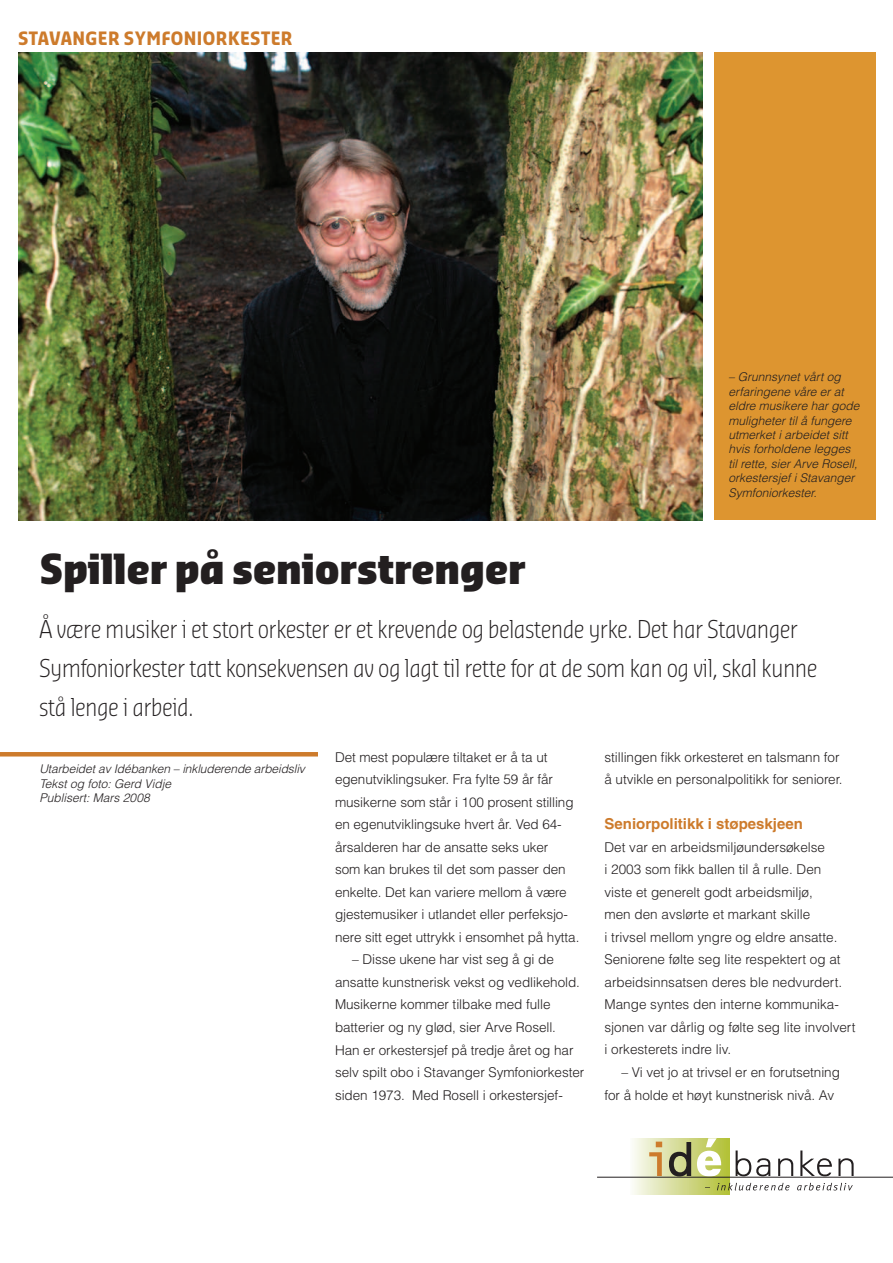
<style>
.page{position:relative;width:893px;height:1263px;background:#fff}
.page>*{position:absolute;margin:0;border:0;box-sizing:border-box;transform-origin:0 0}
.t1{font:900 40.5px "Sansa Con";color:#231f20}
.t2{font:300 24px/39px "Sansa Con";color:#231f20}
.t3{font:700 18px "Sansa Con";letter-spacing:.025em;color:#cd7b2c}
.t4{font:700 15px "Helvetica";color:#cd7b2c}
.t5{font:300 13.5px/22.5px "Helvetica";letter-spacing:-.005em;color:#231f20}
.t6{font:italic 300 12px/14.4px "Helvetica";color:#231f20}
</style>
<div class="page">
<img style="left:18px;top:52px;width:685px;height:468px">
<hr style="left:631px;top:1138px;width:1px;height:56px;background:#fcfcf9">
<hr style="left:632px;top:1138px;width:1px;height:56px;background:#fbfcf7">
<hr style="left:633px;top:1138px;width:1px;height:56px;background:#fafbf5">
<hr style="left:634px;top:1138px;width:1px;height:56px;background:#f9fbf2">
<hr style="left:635px;top:1138px;width:1px;height:56px;background:#f8f9f0">
<hr style="left:636px;top:1138px;width:1px;height:56px;background:#f7f9ed">
<hr style="left:637px;top:1138px;width:1px;height:56px;background:#f7f8ec">
<hr style="left:638px;top:1138px;width:1px;height:56px;background:#f6f8e9">
<hr style="left:639px;top:1138px;width:1px;height:56px;background:#f5f6e7">
<hr style="left:640px;top:1138px;width:1px;height:56px;background:#f4f6e5">
<hr style="left:641px;top:1138px;width:1px;height:56px;background:#f3f5e3">
<hr style="left:642px;top:1138px;width:1px;height:56px;background:#f2f5e0">
<hr style="left:643px;top:1138px;width:1px;height:56px;background:#f2f4de">
<hr style="left:644px;top:1138px;width:1px;height:56px;background:#f0f3dc">
<hr style="left:645px;top:1138px;width:1px;height:56px;background:#eff2d9">
<hr style="left:646px;top:1138px;width:1px;height:56px;background:#eff2d8">
<hr style="left:647px;top:1138px;width:1px;height:56px;background:#eef1d6">
<hr style="left:648px;top:1138px;width:1px;height:56px;background:#edf0d4">
<hr style="left:649px;top:1138px;width:1px;height:56px;background:#ecf0d2">
<hr style="left:650px;top:1138px;width:1px;height:56px;background:#ebefd0">
<hr style="left:651px;top:1138px;width:1px;height:56px;background:#eaeecd">
<hr style="left:652px;top:1138px;width:1px;height:56px;background:#e9edcc">
<hr style="left:653px;top:1138px;width:1px;height:56px;background:#e8edca">
<hr style="left:654px;top:1138px;width:1px;height:56px;background:#e7ecc8">
<hr style="left:655px;top:1138px;width:1px;height:56px;background:#e8ebc6">
<hr style="left:656px;top:1138px;width:1px;height:56px;background:#e7ebc3">
<hr style="left:657px;top:1138px;width:1px;height:56px;background:#e6eac2">
<hr style="left:658px;top:1138px;width:1px;height:56px;background:#e5eac0">
<hr style="left:659px;top:1138px;width:1px;height:56px;background:#e4e8be">
<hr style="left:660px;top:1138px;width:1px;height:56px;background:#e3e7bc">
<hr style="left:661px;top:1138px;width:1px;height:56px;background:#e2e7ba">
<hr style="left:662px;top:1138px;width:1px;height:56px;background:#e2e6b8">
<hr style="left:663px;top:1138px;width:1px;height:56px;background:#e2e6b6">
<hr style="left:664px;top:1138px;width:1px;height:56px;background:#e1e5b4">
<hr style="left:665px;top:1138px;width:1px;height:56px;background:#e1e5b2">
<hr style="left:666px;top:1138px;width:1px;height:56px;background:#e0e4b0">
<hr style="left:667px;top:1138px;width:1px;height:56px;background:#dfe3ad">
<hr style="left:668px;top:1138px;width:1px;height:56px;background:#dee2ac">
<hr style="left:669px;top:1138px;width:1px;height:56px;background:#dde2a9">
<hr style="left:670px;top:1138px;width:1px;height:56px;background:#dce1a8">
<hr style="left:671px;top:1138px;width:1px;height:56px;background:#dbe0a5">
<hr style="left:672px;top:1138px;width:1px;height:56px;background:#dbe0a3">
<hr style="left:673px;top:1138px;width:1px;height:56px;background:#dae0a3">
<hr style="left:674px;top:1138px;width:1px;height:56px;background:#d9dfa2">
<hr style="left:675px;top:1138px;width:1px;height:56px;background:#d8de9e">
<hr style="left:676px;top:1138px;width:1px;height:56px;background:#d7de9c">
<hr style="left:677px;top:1138px;width:1px;height:56px;background:#d7dd9b">
<hr style="left:678px;top:1138px;width:1px;height:56px;background:#d6dd99">
<hr style="left:679px;top:1138px;width:1px;height:56px;background:#d5db96">
<hr style="left:680px;top:1138px;width:1px;height:56px;background:#d4db94">
<hr style="left:681px;top:1138px;width:1px;height:56px;background:#d4db93">
<hr style="left:682px;top:1138px;width:1px;height:56px;background:#d3da91">
<hr style="left:683px;top:1138px;width:1px;height:56px;background:#d3d98f">
<hr style="left:684px;top:1138px;width:1px;height:56px;background:#d2d98c">
<hr style="left:685px;top:1138px;width:1px;height:56px;background:#d2d88a">
<hr style="left:686px;top:1138px;width:1px;height:56px;background:#d1d88b">
<hr style="left:687px;top:1138px;width:1px;height:56px;background:#d0d788">
<hr style="left:688px;top:1138px;width:1px;height:56px;background:#d0d787">
<hr style="left:689px;top:1138px;width:1px;height:56px;background:#cfd684">
<hr style="left:690px;top:1138px;width:1px;height:56px;background:#ced482">
<hr style="left:691px;top:1138px;width:1px;height:56px;background:#cdd480">
<hr style="left:692px;top:1138px;width:1px;height:56px;background:#cdd47f">
<hr style="left:693px;top:1138px;width:1px;height:56px;background:#ccd37d">
<hr style="left:694px;top:1138px;width:1px;height:56px;background:#cbd27b">
<hr style="left:695px;top:1138px;width:1px;height:56px;background:#cad279">
<hr style="left:696px;top:1138px;width:1px;height:56px;background:#c9d278">
<hr style="left:697px;top:1138px;width:1px;height:56px;background:#c9d175">
<hr style="left:698px;top:1138px;width:1px;height:56px;background:#c8d072">
<hr style="left:699px;top:1138px;width:1px;height:56px;background:#c8d070">
<hr style="left:700px;top:1138px;width:1px;height:56px;background:#c7d06e">
<hr style="left:701px;top:1138px;width:1px;height:56px;background:#c7cf6d">
<hr style="left:702px;top:1138px;width:1px;height:56px;background:#c6ce6a">
<hr style="left:703px;top:1138px;width:1px;height:56px;background:#c5ce69">
<hr style="left:704px;top:1138px;width:1px;height:56px;background:#c4ce67">
<hr style="left:705px;top:1138px;width:1px;height:56px;background:#c3cd65">
<hr style="left:706px;top:1138px;width:1px;height:56px;background:#c2cc62">
<hr style="left:707px;top:1138px;width:1px;height:56px;background:#c3cc61">
<hr style="left:708px;top:1138px;width:1px;height:56px;background:#c2cc5e">
<hr style="left:709px;top:1138px;width:1px;height:56px;background:#c1cb5b">
<hr style="left:710px;top:1138px;width:1px;height:56px;background:#c0ca5a">
<hr style="left:711px;top:1138px;width:1px;height:56px;background:#bfca57">
<hr style="left:712px;top:1138px;width:1px;height:56px;background:#beca56">
<hr style="left:713px;top:1138px;width:1px;height:56px;background:#bec953">
<hr style="left:714px;top:1138px;width:1px;height:56px;background:#bdc851">
<hr style="left:715px;top:1138px;width:1px;height:56px;background:#bcc84f">
<hr style="left:716px;top:1138px;width:1px;height:56px;background:#bbc84d">
<hr style="left:717px;top:1138px;width:1px;height:56px;background:#bac74b">
<hr style="left:718px;top:1138px;width:1px;height:56px;background:#bac649">
<hr style="left:719px;top:1138px;width:1px;height:56px;background:#b9c647">
<hr style="left:720px;top:1138px;width:1px;height:56px;background:#b8c546">
<hr style="left:721px;top:1138px;width:1px;height:56px;background:#b8c544">
<hr style="left:722px;top:1138px;width:1px;height:56px;background:#b7c442">
<hr style="left:723px;top:1138px;width:1px;height:56px;background:#b6c441">
<hr style="left:724px;top:1138px;width:1px;height:56px;background:#b5c43d">
<hr style="left:725px;top:1138px;width:1px;height:56px;background:#b5c43c">
<hr style="left:726px;top:1138px;width:1px;height:56px;background:#b5c33a">
<hr style="left:727px;top:1138px;width:1px;height:56px;background:#b4c239">
<hr style="left:728px;top:1138px;width:1px;height:56px;background:#b3c237">
<hr style="left:729px;top:1138px;width:1px;height:56px;background:#b3c236">
<svg style="left:649px;top:1141px;width:13px;height:34px"></svg>
<svg style="left:669px;top:1142px;width:22px;height:34px"></svg>
<svg style="left:697px;top:1138px;width:24px;height:38px"></svg>
<svg style="left:735px;top:1150px;width:35px;height:26px"></svg>
<svg style="left:778px;top:1158px;width:15px;height:17px"></svg>
<svg style="left:800px;top:1150px;width:32px;height:26px"></svg>
<svg style="left:838px;top:1158px;width:15px;height:17px"></svg>
<svg style="left:717px;top:1182px;width:72px;height:8px"></svg>
<svg style="left:797px;top:1182px;width:56px;height:8px"></svg>
<hr style="left:597px;top:1176px;width:296px;height:1px;background:#231f20">
<div style="left:715px;top:52px;width:161px;height:468px;background:#dd9530"></div>
<hr style="left:0;top:752px;width:318px;height:4px;background:#cd7b2c">
<h3 class="t3" style="left:18px;top:27px;width:276px">STAVANGER SYMFONIORKESTER</h3>
<p class="t6" style="left:728px;top:370px;width:132px">– Grunnsynet vårt og erfaringene våre er at eldre musikere har gode muligheter til å fungere utmerket i arbeidet sitt hvis forholdene legges til rette, sier Arve Rosell, orkestersjef i Stavanger<br>Symfoniorkester.</p>
<h1 class="t1" style="left:39px;top:543px;width:488px">Spiller på seniorstrenger</h1>
<h2 class="t2" style="left:39px;top:608px;width:779px">Å være musiker i et stort orkester er et krevende og belastende yrke. Det har Stavanger<br>Symfoniorkester tatt konsekvensen av og lagt til rette for at de som kan og vil, skal kunne stå lenge i arbeid.</h2>
<p class="t6" style="left:39px;top:761px;width:267px">Utarbeidet av Idébanken – inkluderende arbeidsliv<br>Tekst og foto: Gerd Vidje<br>Publisert: Mars 2008</p>
<p class="t5" style="left:335px;top:745px;width:246px">Det mest populære tiltaket er å ta ut egenutviklingsuker. Fra fylte 59 år får musikerne som står i 100 prosent stilling en egenutviklingsuke hvert år. Ved 64- årsalderen har de ansatte seks uker<br>som kan brukes til det som passer den enkelte. Det kan variere mellom å være gjestemusiker i utlandet eller perfeksjo&shy;nere sitt eget uttrykk i ensomhet på hytta.</p>
<p class="t5" style="left:335px;top:948px;width:251px;text-indent:17px">– Disse ukene har vist seg å gi de ansatte kunstnerisk vekst og vedlikehold.<br>Musikerne kommer tilbake med fulle batterier og ny glød, sier Arve Rosell.<br>Han er orkestersjef på tredje året og har selv spilt obo i Stavanger Symfoniorkester siden 1973. Med Rosell i orkestersjef-</p>
<p class="t5" style="left:604px;top:745px;width:240px">stillingen fikk orkesteret en talsmann for å utvikle en personalpolitikk for seniorer.</p>
<p class="t4" style="left:604px;top:814px;width:200px">Seniorpolitikk i støpeskjeen</p>
<p class="t5" style="left:604px;top:835px;width:252px">Det var en arbeidsmiljøundersøkelse<br>i 2003 som fikk ballen til å rulle. Den<br>viste et generelt godt arbeidsmiljø,<br>men den avslørte et markant skille<br>i trivsel mellom yngre og eldre ansatte.<br>Seniorene følte seg lite respektert og at arbeidsinnsatsen deres ble nedvurdert.<br>Mange syntes den interne kommunika&shy;sjonen var dårlig og følte seg lite involvert i orkesterets indre liv.</p>
<p class="t5" style="left:604px;top:1060px;width:237px;text-indent:17px">– Vi vet jo at trivsel er en forutsetning for å holde et høyt kunstnerisk nivå. Av</p>
</div>
